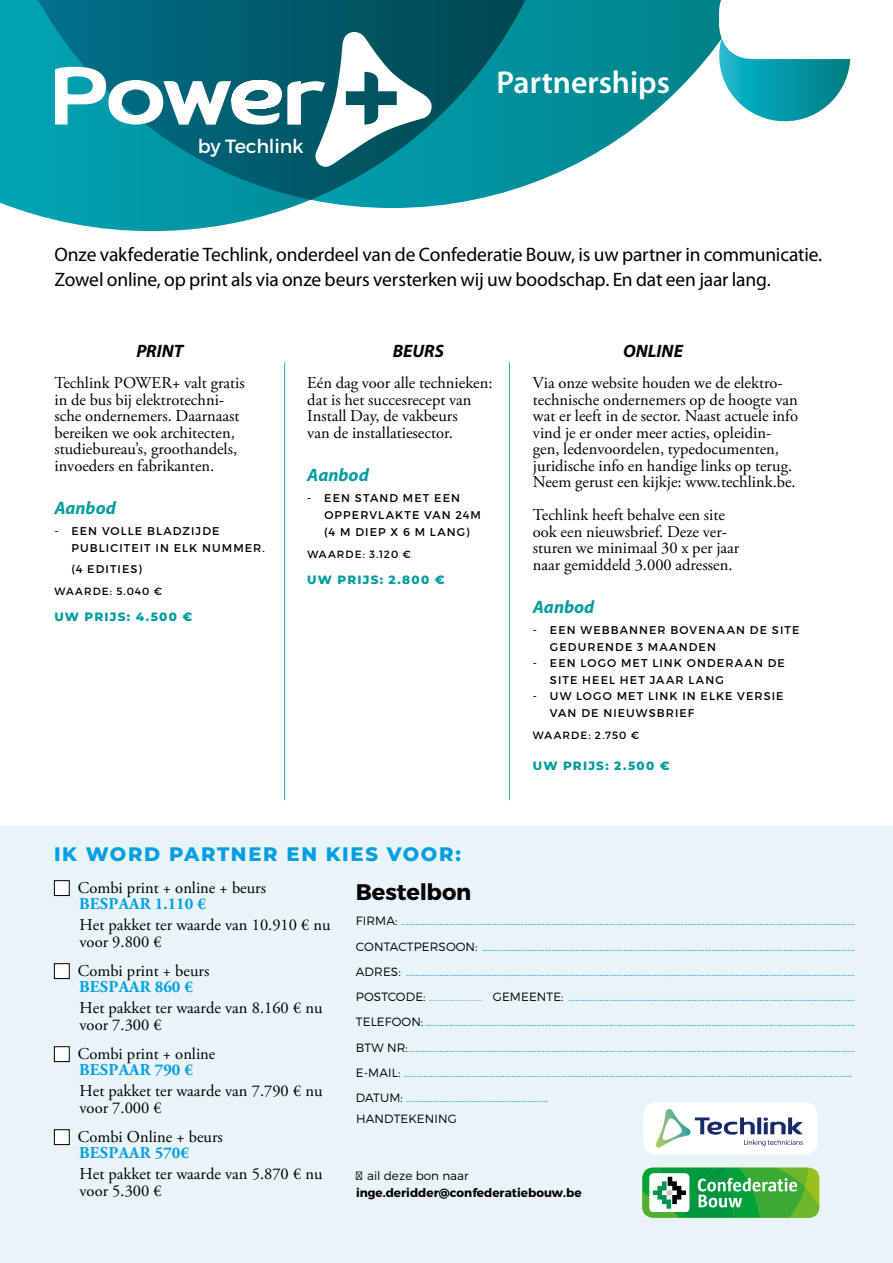
<style>
.page{position:relative;width:893px;height:1263px;background:#fff}
.page>*{position:absolute;margin:0;border:0;box-sizing:border-box;transform-origin:0 0}
.t1{font:600 31.8px "Myriad Pro";color:#fff}
.t2{font:700 22.5px "Montserrat";letter-spacing:-.005em;color:#000}
.t3{font:19.5px/25.5px "Myriad Pro";letter-spacing:-.01em;color:#000}
.t4{font:800 19.5px "Montserrat";letter-spacing:.085em;color:#009fe3}
.t5{font:19.05px "Montserrat";letter-spacing:-.01em;color:#fff}
.t6{font:italic 700 18px "Myriad Pro";color:#009ca0}
.t7{font:italic 700 18px "Myriad Pro";color:#000}
.t8{font:16.5px/16.5px "Adobe Garamond Pro";color:#000}
.t9{font:700 16.5px "Adobe Garamond Pro";letter-spacing:.015em;color:#009fe3}
.t10{font:300 12px/25.2px "Montserrat";letter-spacing:.01em;color:#009fe3}
.t11{font:800 12px "Montserrat";letter-spacing:.105em;color:#009ca0}
.t12{font:700 12px "Montserrat";color:#000}
.t13{font:300 12px "Montserrat";letter-spacing:.01em;color:#000}
.t14{font:11.25px/16.5px "Montserrat";letter-spacing:.095em;color:#000}
.t15{font:10.5px "Montserrat";letter-spacing:.095em;color:#000}
.s1{color:#000}
.s2{color:#73a2cc}
</style>
<div class="page">
<div style="left:0;top:826px;width:893px;height:437px;background:#e8f4f7"></div>
<hr style="left:509px;top:362px;width:1px;height:438px;background:#2cb1be">
<div style="left:54px;top:881px;width:15px;height:14px;background:#fff"></div>
<div style="left:54px;top:880px;width:16px;height:16px;border:1px solid #000"></div>
<div style="left:54px;top:964px;width:15px;height:14px;background:#fff"></div>
<div style="left:54px;top:963px;width:16px;height:16px;border:1px solid #000"></div>
<div style="left:54px;top:1047px;width:15px;height:14px;background:#fff"></div>
<div style="left:54px;top:1046px;width:16px;height:16px;border:1px solid #000"></div>
<div style="left:54px;top:1130px;width:15px;height:14px;background:#fff"></div>
<div style="left:54px;top:1129px;width:16px;height:16px;border:1px solid #000"></div>
<hr style="left:284px;top:362px;width:1px;height:438px;background:#2cb1be">
<svg style="left:15px;top:208px;width:274px;height:23px"></svg>
<svg style="left:0;top:0;width:676px;height:208px;background:#1e929e"></svg>
<div style="left:643px;top:1102px;width:175px;height:52px;background:#fff;border-radius:13px"></div>
<svg style="left:655px;top:1109px;width:148px;height:39px"></svg>
<svg style="left:642px;top:1167px;width:177px;height:51px;background:#5ab563"></svg>
<svg style="left:676px;top:0;width:175px;height:122px"></svg>
<svg style="left:55px;top:32px;width:379px;height:135px"></svg>
<h3 class="t5" style="left:198px;top:134px;width:107px">by Techlink</h3>
<h1 class="t1" style="left:496px;top:65px;width:175px">Partnerships</h1>
<h3 class="t3" style="left:54px;top:242px;width:769px">Onze vakfederatie Techlink, onderdeel van de Confederatie Bouw, is uw partner in communicatie.<br>Zowel online, op print als via onze beurs versterken wij uw boodschap. En dat een jaar lang.</h3>
<h3 class="t7" style="left:136px;top:341px;width:48px">PRINT</h3>
<h3 class="t7" style="left:393px;top:341px;width:53px">BEURS</h3>
<h3 class="t7" style="left:623px;top:341px;width:61px">ONLINE</h3>
<h3 class="t8" style="left:54px;top:375px;width:192px">Techlink POWER+ valt gratis in de bus bij elektrotechni&shy;sche ondernemers. Daarnaast bereiken we ook architecten, studiebureau’s, groothandels, invoeders en fabrikanten.</h3>
<h3 class="t6" style="left:54px;top:498px;width:63px">Aanbod</h3>
<p class="t14" style="left:71px;top:523px;width:195px;text-indent:-17px">- EEN VOLLE BLADZIJDE<br>PUBLICITEIT IN ELK NUMMER.</p>
<p class="t14" style="left:71px;top:561px;width:72px">(4 EDITIES)</p>
<p class="t15" style="left:54px;top:585px;width:109px">WAARDE: 5.040 €</p>
<p class="t11" style="left:54px;top:608px;width:139px">UW PRIJS: 4.500 €</p>
<h3 class="t8" style="left:307px;top:375px;width:187px">Eén dag voor alle technieken: dat is het succesrecept van<br>Install Day, de vakbeurs<br>van de installatiesector.</h3>
<h3 class="t6" style="left:307px;top:465px;width:63px">Aanbod</h3>
<p class="t14" style="left:324px;top:490px;width:158px;text-indent:-17px">- EEN STAND MET EEN<br>OPPERVLAKTE VAN 24M (4 M DIEP X 6 M LANG)</p>
<p class="t15" style="left:307px;top:548px;width:105px">WAARDE: 3.120 €</p>
<p class="t11" style="left:307px;top:571px;width:139px">UW PRIJS: 2.800 €</p>
<p class="t8" style="left:533px;top:375px;width:267px">Via onze website houden we de elektro&shy;technische ondernemers op de hoogte van wat er leeft in de sector. Naast actuele info vind je er onder meer acties, opleidin&shy;gen, ledenvoordelen, typedocumenten, juridische info en handige links op terug.<br>Neem gerust een kijkje: www.techlink.be.</p>
<h3 class="t8" style="left:533px;top:507px;width:208px">Techlink heeft behalve een site ook een nieuwsbrief. Deze ver&shy;sturen we minimaal 30 x per jaar naar gemiddeld 3.000 adressen.</h3>
<h3 class="t6" style="left:533px;top:597px;width:63px">Aanbod</h3>
<p class="t14" style="left:550px;top:622px;width:251px;text-indent:-17px">- EEN WEBBANNER BOVENAAN DE SITE<br>GEDURENDE 3 MAANDEN</p>
<p class="t14" style="left:550px;top:655px;width:237px;text-indent:-17px">- EEN LOGO MET LINK ONDERAAN DE<br>SITE HEEL HET JAAR LANG</p>
<p class="t14" style="left:550px;top:687px;width:235px;line-height:17.2px;text-indent:-17px">- UW LOGO MET LINK IN ELKE VERSIE<br>VAN DE NIEUWSBRIEF</p>
<p class="t15" style="left:533px;top:729px;width:108px">WAARDE: 2.750 €</p>
<p class="t11" style="left:533px;top:757px;width:138px">UW PRIJS: 2.500 €</p>
<h3 class="t4" style="left:54px;top:840px;width:408px">IK WORD PARTNER EN KIES VOOR:</h3>
<h3 class="t8" style="left:78px;top:880px;width:190px">Combi print + online + beurs</h3>
<h3 class="t9" style="left:79px;top:894px;width:128px">BESPAAR 1.110 €</h3>
<h3 class="t8" style="left:80px;top:917px;width:253px">Het pakket ter waarde van 10.910 € nu voor 9.800 €</h3>
<h3 class="t8" style="left:78px;top:963px;width:133px">Combi print + beurs</h3>
<h3 class="t9" style="left:79px;top:977px;width:115px">BESPAAR 860 €</h3>
<h3 class="t8" style="left:80px;top:1000px;width:244px">Het pakket ter waarde van 8.160 € nu voor 7.300 €</h3>
<h3 class="t8" style="left:78px;top:1046px;width:139px">Combi print + online</h3>
<h3 class="t9" style="left:79px;top:1060px;width:115px">BESPAAR 790 €</h3>
<h3 class="t8" style="left:80px;top:1083px;width:244px">Het pakket ter waarde van 7.790 € nu voor 7.000 €</h3>
<h3 class="t8" style="left:78px;top:1129px;width:146px">Combi Online + beurs</h3>
<h3 class="t9" style="left:79px;top:1144px;width:111px">BESPAAR 570€</h3>
<h3 class="t8" style="left:80px;top:1166px;width:244px">Het pakket ter waarde van 5.870 € nu voor 5.300 €</h3>
<h2 class="t2" style="left:356px;top:878px;width:117px">Bestelbon</h2>
<p class="t10" style="left:356px;top:908px;width:501px"><span class="s1">FIRMA:</span> ..............................................................................................................................................................................................<br><span class="s1">CONTACTPERSOON:</span> ............................................................................................................................................................<br><span class="s1">ADRES:</span> ............................................................................................................................................................................................<br><span class="s1">POSTCODE:</span> <span class="s2">……………………</span> <span class="s1">GEMEENTE:</span> ........................................................................................................................<br><span class="s1">TELEFOON:</span> ....................................................................................................................................................................................<br><span class="s1">BTW NR:</span>...........................................................................................................................................................................................<br><span class="s1">E-MAIL:</span> ………………………………………………………………........................................................................................................................<br><span class="s1">DATUM:</span> ………………………………………………………</p>
<p class="t13" style="left:356px;top:1112px;width:102px">HANDTEKENING</p>
<p class="t13" style="left:356px;top:1169px;width:114px">7 ail deze bon naar</p>
<p class="t12" style="left:356px;top:1185px;width:227px">inge.deridder@confederatiebouw.be</p>
</div>
